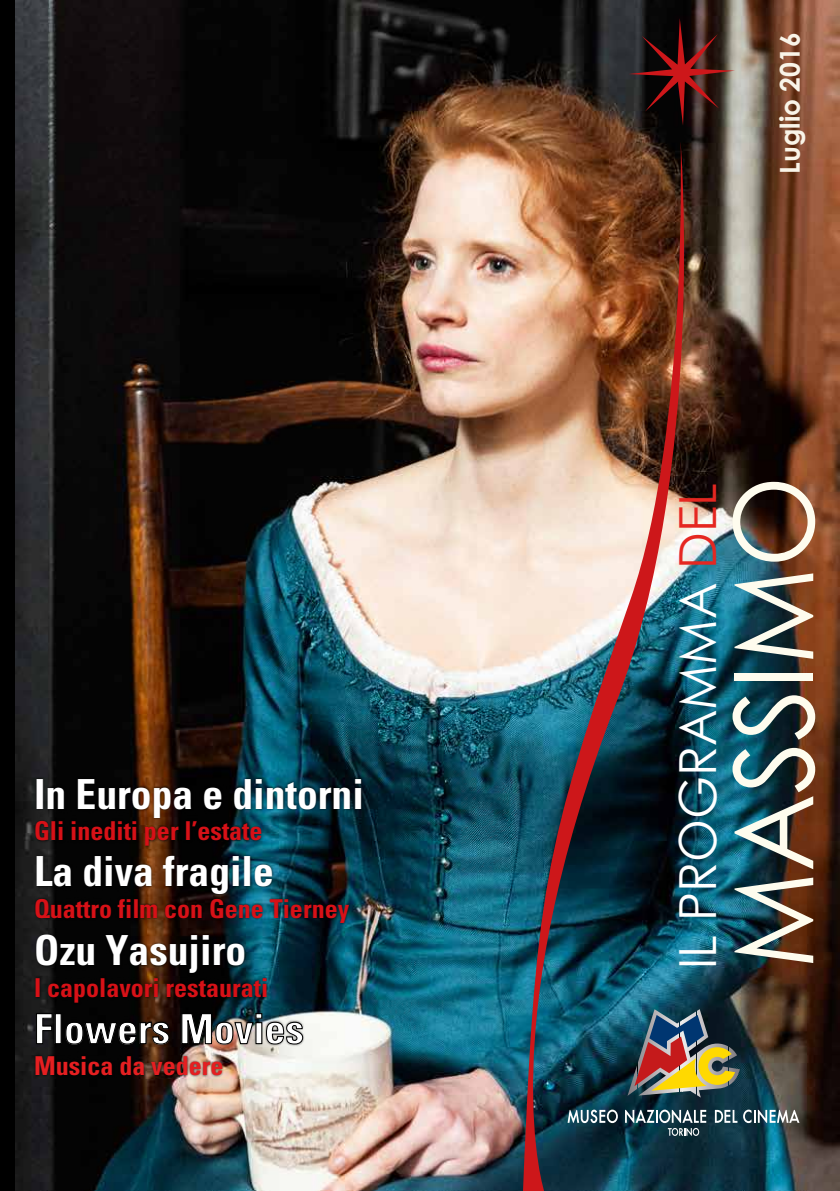
<style>
.page{position:relative;width:840px;height:1191px;background:#fff}
.page>*{position:absolute;margin:0;border:0;box-sizing:border-box;transform-origin:0 0}
.t1{font:109.6px "Century Gothic";color:#fefcee;scale:.96 1}
.t2{font:51.2px "Century Gothic";color:#fff;scale:.96 1}
.t3{font:700 condensed 41.4px "Univers";color:#fff}
.t4{font:700 27.4px "Century Gothic";color:#f9f4e8;scale:.96 1}
.t5{font:700 condensed 26px "Univers";color:#d71117}
.t6{font:700 condensed 26px "Univers";color:#e51f21}
.s1{color:#e52721}
</style>
<div class="page">
<div style="left:0;top:0;width:839px;height:1191px;background:#000"></div>
<img style="left:16px;top:0;width:822px;height:1191px">
<img style="left:490px;top:142px;width:261px;height:1049px">
<svg style="left:628px;top:18px;width:106px;height:108px"></svg>
<div style="left:34px;top:776px;width:329px;height:72px;background:#000;opacity:.75"></div>
<div style="left:34px;top:1011px;width:270px;height:67px;background:#000;opacity:.75"></div>
<svg style="left:36px;top:1012px;width:17px;height:32px"></svg>
<svg style="left:65px;top:1021px;width:105px;height:24px"></svg>
<img style="left:181px;top:1012px;width:122px;height:33px">
<div style="left:34px;top:854px;width:317px;height:71px;background:#000;opacity:.75"></div>
<div style="left:34px;top:933px;width:234px;height:72px;background:#000;opacity:.75"></div>
<hr style="left:627px;top:1009px;width:1px;height:88px;background:#7c7a7f">
<hr style="left:628px;top:1009px;width:1px;height:88px;background:#7e7c81">
<hr style="left:629px;top:1009px;width:1px;height:88px;background:#817e84">
<hr style="left:630px;top:1009px;width:1px;height:88px;background:#838084">
<hr style="left:631px;top:1009px;width:1px;height:88px;background:#858387">
<hr style="left:632px;top:1009px;width:1px;height:88px;background:#878589">
<hr style="left:633px;top:1009px;width:1px;height:88px;background:#89858a">
<hr style="left:634px;top:1009px;width:1px;height:88px;background:#8d888d">
<hr style="left:635px;top:1009px;width:1px;height:88px;background:#8f8a8e">
<hr style="left:636px;top:1009px;width:1px;height:88px;background:#918d90">
<hr style="left:637px;top:1009px;width:1px;height:88px;background:#938f92">
<hr style="left:638px;top:1009px;width:1px;height:88px;background:#959195">
<hr style="left:639px;top:1009px;width:1px;height:88px;background:#979397">
<hr style="left:640px;top:1009px;width:1px;height:88px;background:#99959a">
<hr style="left:641px;top:1009px;width:1px;height:88px;background:#9a969a">
<hr style="left:642px;top:1009px;width:1px;height:88px;background:#9c999c">
<hr style="left:643px;top:1009px;width:1px;height:88px;background:#9e9a9d">
<hr style="left:644px;top:1009px;width:1px;height:88px;background:#a09ca0">
<hr style="left:645px;top:1009px;width:1px;height:88px;background:#a29ea2">
<hr style="left:646px;top:1009px;width:1px;height:88px;background:#a4a0a3">
<hr style="left:647px;top:1009px;width:1px;height:88px;background:#a8a3a6">
<hr style="left:648px;top:1009px;width:1px;height:88px;background:#aaa5a8">
<hr style="left:649px;top:1009px;width:1px;height:88px;background:#aca8ab">
<hr style="left:650px;top:1009px;width:1px;height:88px;background:#aeaaad">
<hr style="left:651px;top:1009px;width:1px;height:88px;background:#b0acae">
<hr style="left:652px;top:1009px;width:1px;height:88px;background:#b3afb1">
<hr style="left:653px;top:1009px;width:1px;height:88px;background:#b5b1b4">
<hr style="left:654px;top:1009px;width:1px;height:88px;background:#b7b2b5">
<hr style="left:655px;top:1009px;width:1px;height:88px;background:#b9b4b8">
<hr style="left:656px;top:1009px;width:1px;height:88px;background:#bbb7ba">
<hr style="left:657px;top:1009px;width:1px;height:88px;background:#bdb9bb">
<hr style="left:658px;top:1009px;width:1px;height:88px;background:#bfbbbe">
<hr style="left:659px;top:1009px;width:1px;height:88px;background:#c1bec0">
<hr style="left:660px;top:1009px;width:1px;height:88px;background:#c3c0c3">
<hr style="left:661px;top:1009px;width:1px;height:88px;background:#c6c3c5">
<hr style="left:662px;top:1009px;width:1px;height:88px;background:#c8c5c6">
<hr style="left:663px;top:1009px;width:1px;height:88px;background:#cac8c9">
<hr style="left:664px;top:1009px;width:1px;height:88px;background:#cccacb">
<hr style="left:665px;top:1009px;width:1px;height:88px;background:#cecbcd">
<hr style="left:666px;top:1009px;width:1px;height:88px;background:#d0ced0">
<hr style="left:667px;top:1009px;width:1px;height:88px;background:#d1cecf">
<hr style="left:669px;top:1009px;width:1px;height:88px;background:#d3d0d2">
<hr style="left:670px;top:1009px;width:1px;height:88px;background:#d5d3d4">
<hr style="left:671px;top:1009px;width:1px;height:88px;background:#d6d5d7">
<hr style="left:672px;top:1009px;width:1px;height:88px;background:#d8d8da">
<hr style="left:673px;top:1009px;width:1px;height:88px;background:#dbdadd">
<hr style="left:674px;top:1009px;width:1px;height:88px;background:#ddddde">
<hr style="left:675px;top:1009px;width:1px;height:88px;background:#e1e0e0">
<hr style="left:676px;top:1009px;width:1px;height:88px;background:#e2e1e2">
<hr style="left:677px;top:1009px;width:1px;height:88px;background:#e5e3e4">
<hr style="left:678px;top:1009px;width:1px;height:88px;background:#e7e6e7">
<hr style="left:679px;top:1009px;width:1px;height:88px;background:#e9e8e8">
<hr style="left:680px;top:1009px;width:1px;height:88px;background:#ebeaea">
<hr style="left:681px;top:1009px;width:1px;height:88px;background:#ededed">
<hr style="left:682px;top:1009px;width:1px;height:88px;background:#ebeaea">
<hr style="left:683px;top:1009px;width:1px;height:88px;background:#e9e8e8">
<hr style="left:684px;top:1009px;width:1px;height:88px;background:#e7e6e7">
<hr style="left:685px;top:1009px;width:1px;height:88px;background:#e5e5e6">
<hr style="left:686px;top:1009px;width:1px;height:88px;background:#e3e2e3">
<hr style="left:687px;top:1009px;width:1px;height:88px;background:#e1e0e0">
<hr style="left:689px;top:1009px;width:1px;height:88px;background:#dfdddf">
<hr style="left:690px;top:1009px;width:1px;height:88px;background:#dddbdd">
<hr style="left:691px;top:1009px;width:1px;height:88px;background:#dbd8da">
<hr style="left:692px;top:1009px;width:1px;height:88px;background:#d8d6d7">
<hr style="left:693px;top:1009px;width:1px;height:88px;background:#d6d4d5">
<hr style="left:694px;top:1009px;width:1px;height:88px;background:#d5d3d4">
<hr style="left:695px;top:1009px;width:1px;height:88px;background:#d3d0d2">
<hr style="left:696px;top:1009px;width:1px;height:88px;background:#d0cfd1">
<hr style="left:697px;top:1009px;width:1px;height:88px;background:#cecdce">
<hr style="left:698px;top:1009px;width:1px;height:88px;background:#cccacb">
<hr style="left:699px;top:1009px;width:1px;height:88px;background:#cac8ca">
<hr style="left:700px;top:1009px;width:1px;height:88px;background:#c8c5c8">
<hr style="left:701px;top:1009px;width:1px;height:88px;background:#c6c3c5">
<hr style="left:702px;top:1009px;width:1px;height:88px;background:#c4c2c4">
<hr style="left:703px;top:1009px;width:1px;height:88px;background:#c3c0c3">
<hr style="left:704px;top:1009px;width:1px;height:88px;background:#c1bec0">
<hr style="left:705px;top:1009px;width:1px;height:88px;background:#bfbbbe">
<hr style="left:706px;top:1009px;width:1px;height:88px;background:#bdb9bb">
<hr style="left:707px;top:1009px;width:1px;height:88px;background:#bbb7b9">
<hr style="left:708px;top:1009px;width:1px;height:88px;background:#b9b4b8">
<hr style="left:709px;top:1009px;width:1px;height:88px;background:#b7b2b5">
<hr style="left:710px;top:1009px;width:1px;height:88px;background:#b5b1b4">
<hr style="left:711px;top:1009px;width:1px;height:88px;background:#b3afb1">
<hr style="left:712px;top:1009px;width:1px;height:88px;background:#b0adb0">
<hr style="left:713px;top:1009px;width:1px;height:88px;background:#aeaaad">
<hr style="left:714px;top:1009px;width:1px;height:88px;background:#aca8ab">
<hr style="left:715px;top:1009px;width:1px;height:88px;background:#aaa5a8">
<hr style="left:716px;top:1009px;width:1px;height:88px;background:#a8a3a6">
<hr style="left:717px;top:1009px;width:1px;height:88px;background:#a6a1a5">
<hr style="left:718px;top:1009px;width:1px;height:88px;background:#a4a0a3">
<hr style="left:719px;top:1009px;width:1px;height:88px;background:#a29ea1">
<hr style="left:720px;top:1009px;width:1px;height:88px;background:#a09c9e">
<hr style="left:722px;top:1009px;width:1px;height:88px;background:#9e9a9d">
<hr style="left:723px;top:1009px;width:1px;height:88px;background:#9c979b">
<hr style="left:724px;top:1009px;width:1px;height:88px;background:#9a9598">
<hr style="left:725px;top:1009px;width:1px;height:88px;background:#979397">
<hr style="left:726px;top:1009px;width:1px;height:88px;background:#959195">
<hr style="left:727px;top:1009px;width:1px;height:88px;background:#939095">
<hr style="left:728px;top:1009px;width:1px;height:88px;background:#918e92">
<hr style="left:729px;top:1009px;width:1px;height:88px;background:#8f8c90">
<hr style="left:730px;top:1009px;width:1px;height:88px;background:#8d8a8e">
<hr style="left:731px;top:1009px;width:1px;height:88px;background:#8b878b">
<hr style="left:732px;top:1009px;width:1px;height:88px;background:#89858a">
<hr style="left:733px;top:1009px;width:1px;height:88px;background:#878388">
<hr style="left:734px;top:1009px;width:1px;height:88px;background:#858186">
<hr style="left:735px;top:1009px;width:1px;height:88px;background:#838084">
<hr style="left:736px;top:1009px;width:1px;height:88px;background:#817e84">
<hr style="left:737px;top:1009px;width:1px;height:88px;background:#7e7c81">
<hr style="left:738px;top:1009px;width:1px;height:88px;background:#7c7a7f">
<hr style="left:739px;top:1009px;width:1px;height:88px;background:#7c7a7f">
<img style="left:634px;top:1014px;width:100px;height:76px">
<svg style="left:567px;top:1109px;width:50px;height:14px"></svg>
<svg style="left:714px;top:1109px;width:85px;height:14px"></svg>
<svg style="left:624px;top:1109px;width:81px;height:26px;background:#46646e"></svg>
<h3 class="t3" style="left:34px;top:768px;width:331px">In Europa e dintorni</h3>
<p class="t5" style="left:34px;top:815px;width:230px">Gli inediti per l’estate</p>
<h3 class="t3" style="left:34px;top:846px;width:241px">La diva fragile</h3>
<p class="t5" style="left:34px;top:892px;width:316px">Quattro film con Gene Tierney</p>
<h3 class="t3" style="left:34px;top:924px;width:214px">Ozu Yasujiro</h3>
<p class="t5" style="left:34px;top:971px;width:235px">I capolavori restaurati</p>
<h3 class="t3" style="left:34px;top:1003px;width:271px">Flowers Movies</h3>
<p class="t6" style="left:34px;top:1050px;width:191px">Musica da vedere</p>
<p class="t4" style="left:768px;top:174px;width:148px;rotate:-90deg">Luglio 2016</p>
<h2 class="t2" style="left:661px;top:968px;width:507px;rotate:-90deg">IL PROGRAMMA <span class="s1">DEL</span></h2>
<h1 class="t1" style="left:696px;top:968px;width:515px;rotate:-90deg">MASSIMO</h1>
</div>
